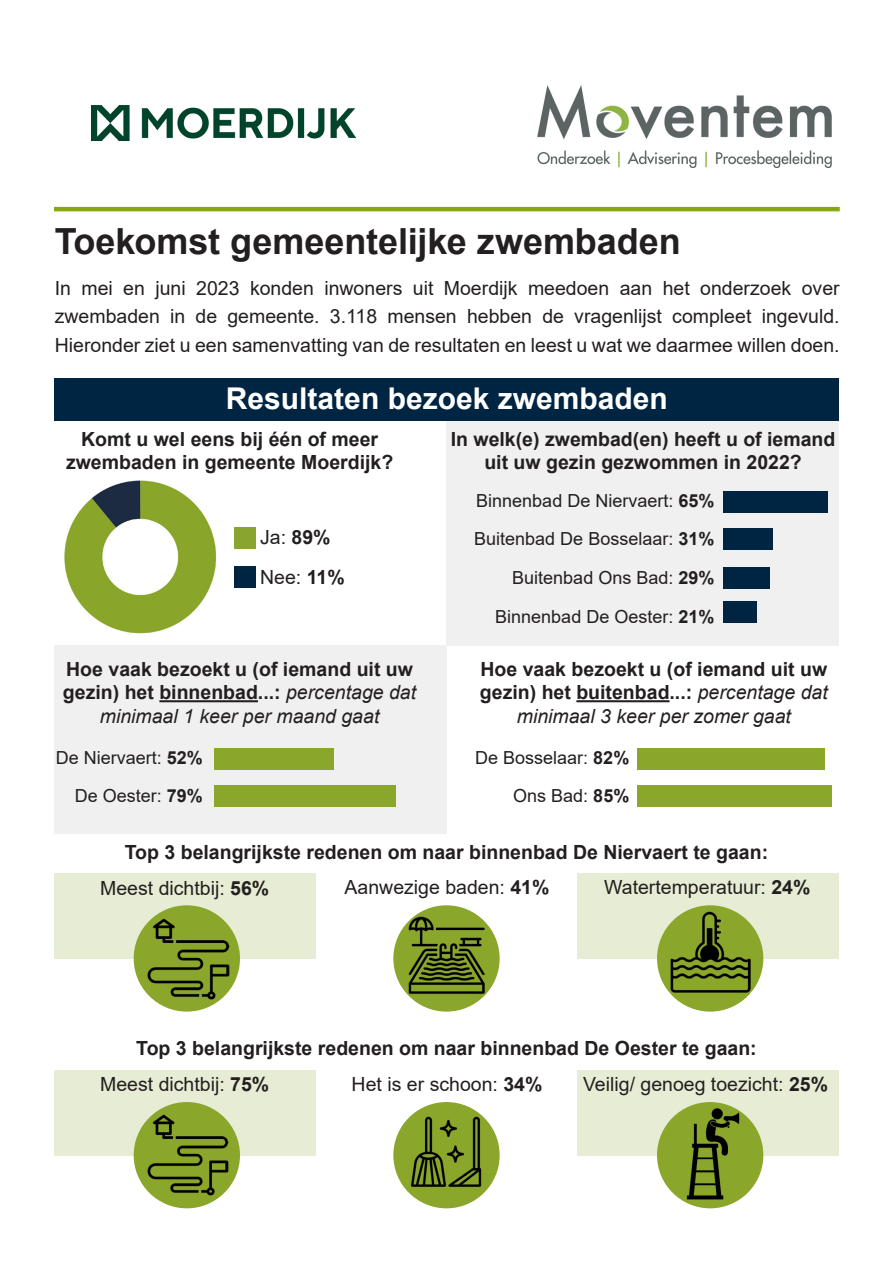
<style>
.page{position:relative;width:893px;height:1263px;background:#fff}
.page>*{position:absolute;margin:0;border:0;box-sizing:border-box;transform-origin:0 0}
.Kop_1{font:700 36px "Arial";letter-spacing:-.005em;color:#231f20}
.Kop_2{font:700 30px "Arial";color:#fff}
.Kop_3{font:700 19.5px/23.4px "Arial";color:#231f20;text-align:center}
.Standaard_tekst__paragrafen{font:19.5px/28.5px "Arial";color:#231f20;text-align:justify}
.Lijst{font:19.5px "Arial";color:#231f20}
.Lijst-2{font:18px "Arial";color:#231f20}
.s1{font-weight:700}
.s2{font-weight:400;font-style:italic}
</style>
<div class="page">
<div style="left:54px;top:873px;width:261px;height:85px;background:#e7edd4"></div>
<div style="left:54px;top:645px;width:392px;height:188px;background:#f0f0f0"></div>
<div style="left:446px;top:421px;width:393px;height:224px;background:#f0f0f0"></div>
<hr style="left:54px;top:207px;width:786px;height:4px;background:#89a80b">
<img style="left:537px;top:85px;width:294px;height:83px">
<img style="left:92px;top:106px;width:264px;height:34px">
<div style="left:54px;top:378px;width:785px;height:43px;background:#002542"></div>
<img style="left:64px;top:481px;width:153px;height:153px">
<div style="left:235px;top:566px;width:21px;height:21px;background:#002542"></div>
<div style="left:235px;top:527px;width:21px;height:21px;background:#89a52f"></div>
<div style="left:723px;top:492px;width:104px;height:21px;background:#002542"></div>
<div style="left:723px;top:529px;width:50px;height:21px;background:#002542"></div>
<div style="left:723px;top:567px;width:46px;height:22px;background:#002542"></div>
<div style="left:723px;top:601px;width:34px;height:22px;background:#002542"></div>
<hr style="left:159px;top:700px;width:99px;height:2px;background:#231f20">
<hr style="left:576px;top:700px;width:94px;height:2px;background:#231f20">
<div style="left:214px;top:748px;width:119px;height:22px;background:#8aa62b"></div>
<div style="left:214px;top:785px;width:181px;height:21px;background:#8aa62b"></div>
<div style="left:637px;top:748px;width:188px;height:22px;background:#8aa62b"></div>
<div style="left:637px;top:785px;width:195px;height:21px;background:#8aa62b"></div>
<div style="left:54px;top:1070px;width:261px;height:85px;background:#e7edd4"></div>
<div style="left:577px;top:873px;width:262px;height:85px;background:#e7edd4"></div>
<div style="left:577px;top:1070px;width:262px;height:85px;background:#e7edd4"></div>
<div style="left:134px;top:905px;width:106px;height:106px;background:#8aa62b;border-radius:50%"></div>
<div style="left:134px;top:1102px;width:106px;height:106px;background:#8aa62b;border-radius:50%"></div>
<div style="left:657px;top:905px;width:106px;height:106px;background:#8aa62b;border-radius:50%"></div>
<div style="left:657px;top:1102px;width:106px;height:106px;background:#8aa62b;border-radius:50%"></div>
<div style="left:393px;top:905px;width:107px;height:106px;background:#8aa62b;border-radius:50%"></div>
<div style="left:393px;top:1102px;width:107px;height:106px;background:#8aa62b;border-radius:50%"></div>
<img style="left:148px;top:918px;width:81px;height:81px">
<img style="left:409px;top:917px;width:76px;height:77px">
<img style="left:670px;top:912px;width:80px;height:81px">
<img style="left:147px;top:1114px;width:82px;height:82px">
<img style="left:411px;top:1117px;width:71px;height:70px">
<img style="left:685px;top:1108px;width:54px;height:92px">
<h1 class="Kop_1" style="left:55px;top:216px;width:627px">Toekomst gemeentelijke zwembaden</h1>
<p class="Standaard_tekst__paragrafen" style="left:55px;top:273px;width:786px">In mei en juni 2023 konden inwoners uit Moerdijk meedoen aan het onderzoek over zwembaden in de gemeente. 3.118 mensen hebben de vragenlijst compleet ingevuld.<br>Hieronder ziet u een samenvatting van de resultaten en leest u wat we daarmee willen doen.</p>
<h2 class="Kop_2" style="left:226px;top:377px;width:443px">Resultaten bezoek zwembaden</h2>
<h3 class="Kop_3" style="left:66px;top:427px;width:329px">Komt u wel eens bij één of meer zwembaden in gemeente Moerdijk?</h3>
<h3 class="Kop_3" style="left:451px;top:427px;width:386px">In welk(e) zwembad(en) heeft u of iemand uit uw gezin gezwommen in 2022?</h3>
<p class="Lijst-2" style="left:476px;top:488px;width:240px">Binnenbad De Niervaert: <span class="s1">65%</span></p>
<p class="Lijst-2" style="left:474px;top:527px;width:242px">Buitenbad De Bosselaar: <span class="s1">31%</span></p>
<p class="Lijst-2" style="left:512px;top:565px;width:204px">Buitenbad Ons Bad: <span class="s1">29%</span></p>
<p class="Lijst-2" style="left:495px;top:604px;width:221px">Binnenbad De Oester: <span class="s1">21%</span></p>
<p class="Lijst" style="left:260px;top:524px;width:72px">Ja: <span class="s1">89%</span></p>
<p class="Lijst" style="left:260px;top:564px;width:86px">Nee: <span class="s1">11%</span></p>
<h3 class="Kop_3" style="left:63px;top:657px;width:355px">Hoe vaak bezoekt u (of iemand uit uw gezin) het binnenbad...: <span class="s2">percentage dat minimaal 1 keer per maand gaat</span></h3>
<p class="Lijst-2" style="left:56px;top:745px;width:149px">De Niervaert: <span class="s1">52%</span></p>
<p class="Lijst-2" style="left:75px;top:783px;width:130px">De Oester: <span class="s1">79%</span></p>
<h3 class="Kop_3" style="left:480px;top:657px;width:349px">Hoe vaak bezoekt u (of iemand uit uw gezin) het buitenbad...: <span class="s2">percentage dat minimaal 3 keer per zomer gaat</span></h3>
<p class="Lijst-2" style="left:475px;top:745px;width:156px">De Bosselaar: <span class="s1">82%</span></p>
<p class="Lijst-2" style="left:513px;top:783px;width:118px">Ons Bad: <span class="s1">85%</span></p>
<h3 class="Kop_3" style="left:125px;top:840px;width:645px">Top 3 belangrijkste redenen om naar binnenbad De Niervaert te gaan:</h3>
<p class="Standaard_tekst__paragrafen" style="left:100px;top:874px;width:171px">Meest dichtbij: <span class="s1">56%</span></p>
<p class="Standaard_tekst__paragrafen" style="left:345px;top:873px;width:206px">Aanwezige baden: <span class="s1">41%</span></p>
<p class="Standaard_tekst__paragrafen" style="left:604px;top:873px;width:208px">Watertemperatuur: <span class="s1">24%</span></p>
<h3 class="Kop_3" style="left:136px;top:1037px;width:622px">Top 3 belangrijkste redenen om naar binnenbad De Oester te gaan:</h3>
<p class="Standaard_tekst__paragrafen" style="left:100px;top:1070px;width:171px">Meest dichtbij: <span class="s1">75%</span></p>
<p class="Standaard_tekst__paragrafen" style="left:352px;top:1069px;width:192px">Het is er schoon: <span class="s1">34%</span></p>
<p class="Standaard_tekst__paragrafen" style="left:583px;top:1069px;width:246px">Veilig/ genoeg toezicht: <span class="s1">25%</span></p>
</div>
